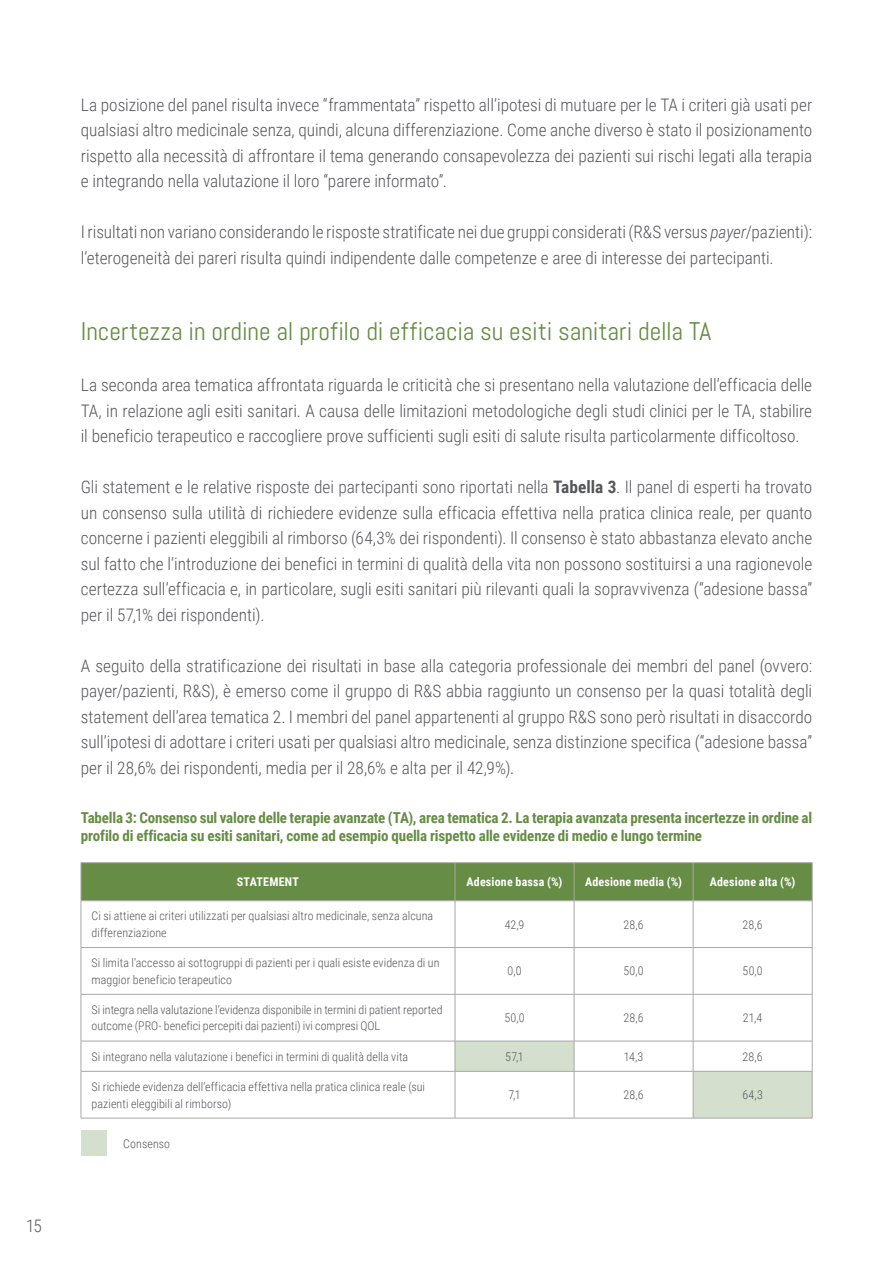
<style>
.page{position:relative;width:893px;height:1263px;background:#fff}
.page>*{position:absolute;margin:0;border:0;box-sizing:border-box;transform-origin:0 0}
.t1{font:25.5px "Abel";color:#668c46}
.t2{font:300 17.25px/25.5px "Roboto Condensed";color:#55565a;text-align:justify}
.t3{font:700 15px/18px "Roboto Condensed";letter-spacing:-.01em;color:#668c46}
.t4{font:300 12px/16.5px "Roboto Condensed";letter-spacing:.005em;color:#55565a}
.t5{font:700 12px "Roboto Condensed";letter-spacing:.015em;color:#fff}
.s1{font-style:italic}
.s2{font-weight:700}
</style>
<div class="page">
<div style="left:82px;top:863px;width:730px;height:37px;background:#668c46"></div>
<svg style="left:82px;top:901px;width:373px;height:217px"></svg>
<svg style="left:456px;top:901px;width:356px;height:140px"></svg>
<svg style="left:456px;top:1042px;width:356px;height:76px"></svg>
<hr style="left:455px;top:863px;width:1px;height:37px;background:#a8a8a7">
<hr style="left:574px;top:863px;width:1px;height:37px;background:#a8a8a7">
<hr style="left:81px;top:900px;width:374px;height:1px;background:#a8a8a7">
<hr style="left:455px;top:900px;width:119px;height:1px;background:#a8a8a7">
<hr style="left:455px;top:901px;width:1px;height:46px;background:#a8a8a7">
<hr style="left:574px;top:900px;width:119px;height:1px;background:#a8a8a7">
<hr style="left:574px;top:901px;width:1px;height:46px;background:#a8a8a7">
<hr style="left:693px;top:900px;width:119px;height:1px;background:#a8a8a7">
<hr style="left:81px;top:947px;width:374px;height:1px;background:#a8a8a7">
<hr style="left:455px;top:947px;width:119px;height:1px;background:#a8a8a7">
<hr style="left:455px;top:948px;width:1px;height:46px;background:#a8a8a7">
<hr style="left:574px;top:947px;width:119px;height:1px;background:#a8a8a7">
<hr style="left:574px;top:948px;width:1px;height:46px;background:#a8a8a7">
<hr style="left:693px;top:947px;width:119px;height:1px;background:#a8a8a7">
<hr style="left:81px;top:994px;width:374px;height:1px;background:#a8a8a7">
<hr style="left:455px;top:994px;width:119px;height:1px;background:#a8a8a7">
<hr style="left:455px;top:994px;width:1px;height:47px;background:#a8a8a7">
<hr style="left:574px;top:994px;width:119px;height:1px;background:#a8a8a7">
<hr style="left:574px;top:994px;width:1px;height:47px;background:#a8a8a7">
<hr style="left:693px;top:994px;width:119px;height:1px;background:#a8a8a7">
<hr style="left:81px;top:1041px;width:374px;height:1px;background:#a8a8a7">
<hr style="left:455px;top:1041px;width:119px;height:1px;background:#a8a8a7">
<hr style="left:455px;top:1041px;width:1px;height:30px;background:#a8a8a7">
<hr style="left:574px;top:1041px;width:119px;height:1px;background:#a8a8a7">
<hr style="left:574px;top:1041px;width:1px;height:30px;background:#a8a8a7">
<hr style="left:693px;top:1041px;width:119px;height:1px;background:#a8a8a7">
<hr style="left:81px;top:1071px;width:374px;height:1px;background:#a8a8a7">
<hr style="left:455px;top:1071px;width:119px;height:1px;background:#a8a8a7">
<hr style="left:455px;top:1071px;width:1px;height:47px;background:#a8a8a7">
<hr style="left:574px;top:1071px;width:119px;height:1px;background:#a8a8a7">
<hr style="left:574px;top:1071px;width:1px;height:47px;background:#a8a8a7">
<hr style="left:693px;top:1071px;width:119px;height:1px;background:#a8a8a7">
<hr style="left:81px;top:1118px;width:374px;height:1px;background:#a8a8a7">
<hr style="left:455px;top:1118px;width:119px;height:1px;background:#a8a8a7">
<hr style="left:574px;top:1118px;width:119px;height:1px;background:#a8a8a7">
<hr style="left:693px;top:1118px;width:119px;height:1px;background:#a8a8a7">
<hr style="left:81px;top:862px;width:374px;height:1px;background:#a8a8a7">
<hr style="left:81px;top:863px;width:1px;height:37px;background:#a8a8a7">
<hr style="left:455px;top:862px;width:119px;height:1px;background:#a8a8a7">
<hr style="left:574px;top:862px;width:119px;height:1px;background:#a8a8a7">
<hr style="left:693px;top:862px;width:119px;height:1px;background:#a8a8a7">
<hr style="left:693px;top:863px;width:1px;height:37px;background:#a8a8a7">
<hr style="left:812px;top:863px;width:1px;height:37px;background:#a8a8a7">
<hr style="left:81px;top:901px;width:1px;height:46px;background:#a8a8a7">
<hr style="left:693px;top:901px;width:1px;height:46px;background:#a8a8a7">
<hr style="left:812px;top:901px;width:1px;height:46px;background:#a8a8a7">
<hr style="left:81px;top:948px;width:1px;height:46px;background:#a8a8a7">
<hr style="left:693px;top:948px;width:1px;height:46px;background:#a8a8a7">
<hr style="left:812px;top:948px;width:1px;height:46px;background:#a8a8a7">
<hr style="left:81px;top:994px;width:1px;height:47px;background:#a8a8a7">
<hr style="left:693px;top:994px;width:1px;height:47px;background:#a8a8a7">
<hr style="left:812px;top:994px;width:1px;height:47px;background:#a8a8a7">
<hr style="left:81px;top:1041px;width:1px;height:30px;background:#a8a8a7">
<hr style="left:693px;top:1041px;width:1px;height:30px;background:#a8a8a7">
<hr style="left:812px;top:1041px;width:1px;height:30px;background:#a8a8a7">
<hr style="left:81px;top:1071px;width:1px;height:47px;background:#a8a8a7">
<hr style="left:693px;top:1071px;width:1px;height:47px;background:#a8a8a7">
<hr style="left:812px;top:1071px;width:1px;height:47px;background:#a8a8a7">
<div style="left:81px;top:1131px;width:25px;height:25px;background:#d4dfcd"></div>
<p class="t2" style="left:26px;top:1212px;width:17px">15</p>
<p class="t2" style="left:81px;top:91px;width:733px">La posizione del panel risulta invece “frammentata” rispetto all’ipotesi di mutuare per le TA i criteri già usati per qualsiasi altro medicinale senza, quindi, alcuna differenziazione. Come anche diverso è stato il posizionamento rispetto alla necessità di affrontare il tema generando consapevolezza dei pazienti sui rischi legati alla terapia e integrando nella valutazione il loro “parere informato”.</p>
<p class="t2" style="left:81px;top:219px;width:733px">I risultati non variano considerando le risposte stratificate nei due gruppi considerati (R&amp;S versus <span class="s1">payer</span>/pazienti): l’eterogeneità dei pareri risulta quindi indipendente dalle competenze e aree di interesse dei partecipanti.</p>
<h1 class="t1" style="left:81px;top:315px;width:632px">Incertezza in ordine al profilo di efficacia su esiti sanitari della TA</h1>
<p class="t2" style="left:81px;top:372px;width:733px">La seconda area tematica affrontata riguarda le criticità che si presentano nella valutazione dell’efficacia delle TA, in relazione agli esiti sanitari. A causa delle limitazioni metodologiche degli studi clinici per le TA, stabilire il beneficio terapeutico e raccogliere prove sufficienti sugli esiti di salute risulta particolarmente difficoltoso.</p>
<p class="t2" style="left:81px;top:474px;width:733px">Gli statement e le relative risposte dei partecipanti sono riportati nella <span class="s2">Tabella 3</span>. Il panel di esperti ha trovato un consenso sulla utilità di richiedere evidenze sulla efficacia effettiva nella pratica clinica reale, per quanto concerne i pazienti eleggibili al rimborso (64,3% dei rispondenti). Il consenso è stato abbastanza elevato anche sul fatto che l’introduzione dei benefici in termini di qualità della vita non possono sostituirsi a una ragionevole certezza sull’efficacia e, in particolare, sugli esiti sanitari più rilevanti quali la sopravvivenza (“adesione bassa” per il 57,1% dei rispondenti).</p>
<p class="t2" style="left:81px;top:652px;width:733px">A seguito della stratificazione dei risultati in base alla categoria professionale dei membri del panel (ovvero: payer/pazienti, R&amp;S), è emerso come il gruppo di R&amp;S abbia raggiunto un consenso per la quasi totalità degli statement dell’area tematica 2. I membri del panel appartenenti al gruppo R&amp;S sono però risultati in disaccordo sull’ipotesi di adottare i criteri usati per qualsiasi altro medicinale, senza distinzione specifica (“adesione bassa” per il 28,6% dei rispondenti, media per il 28,6% e alta per il 42,9%).</p>
<p class="t3" style="left:81px;top:808px;width:733px">Tabella 3: Consenso sul valore delle terapie avanzate (TA), area tematica 2. La terapia avanzata presenta incertezze in ordine al profilo di efficacia su esiti sanitari, come ad esempio quella rispetto alle evidenze di medio e lungo termine</p>
<p class="t5" style="left:237px;top:873px;width:64px">STATEMENT</p>
<p class="t5" style="left:467px;top:873px;width:97px">Adesione bassa (%)</p>
<p class="t5" style="left:585px;top:873px;width:99px">Adesione media (%)</p>
<p class="t5" style="left:710px;top:873px;width:87px">Adesione alta (%)</p>
<p class="t4" style="left:92px;top:907px;width:343px">Ci si attiene ai criteri utilizzati per qualsiasi altro medicinale, senza alcuna differenziazione</p>
<p class="t4" style="left:505px;top:916px;width:21px">42,9</p>
<p class="t4" style="left:623px;top:916px;width:22px">28,6</p>
<p class="t4" style="left:743px;top:916px;width:22px">28,6</p>
<p class="t4" style="left:92px;top:954px;width:349px">Si limita l’accesso ai sottogruppi di pazienti per i quali esiste evidenza di un maggior beneficio terapeutico</p>
<p class="t4" style="left:507px;top:962px;width:16px">0,0</p>
<p class="t4" style="left:623px;top:962px;width:22px">50,0</p>
<p class="t4" style="left:743px;top:962px;width:22px">50,0</p>
<p class="t4" style="left:92px;top:1001px;width:352px">Si integra nella valutazione l’evidenza disponibile in termini di patient reported outcome (PRO- benefici percepiti dai pazienti) ivi compresi QOL</p>
<p class="t4" style="left:504px;top:1009px;width:22px">50,0</p>
<p class="t4" style="left:623px;top:1009px;width:22px">28,6</p>
<p class="t4" style="left:743px;top:1009px;width:21px">21,4</p>
<p class="t4" style="left:92px;top:1048px;width:318px">Si integrano nella valutazione i benefici in termini di qualità della vita</p>
<p class="t4" style="left:505px;top:1048px;width:20px">57,1</p>
<p class="t4" style="left:624px;top:1048px;width:21px">14,3</p>
<p class="t4" style="left:743px;top:1048px;width:22px">28,6</p>
<p class="t4" style="left:92px;top:1078px;width:335px">Si richiede evidenza dell’efficacia effettiva nella pratica clinica reale (sui pazienti eleggibili al rimborso)</p>
<p class="t4" style="left:508px;top:1086px;width:14px">7,1</p>
<p class="t4" style="left:624px;top:1086px;width:22px">28,6</p>
<p class="t4" style="left:742px;top:1086px;width:22px">64,3</p>
<p class="t4" style="left:123px;top:1135px;width:48px">Consenso</p>
</div>
